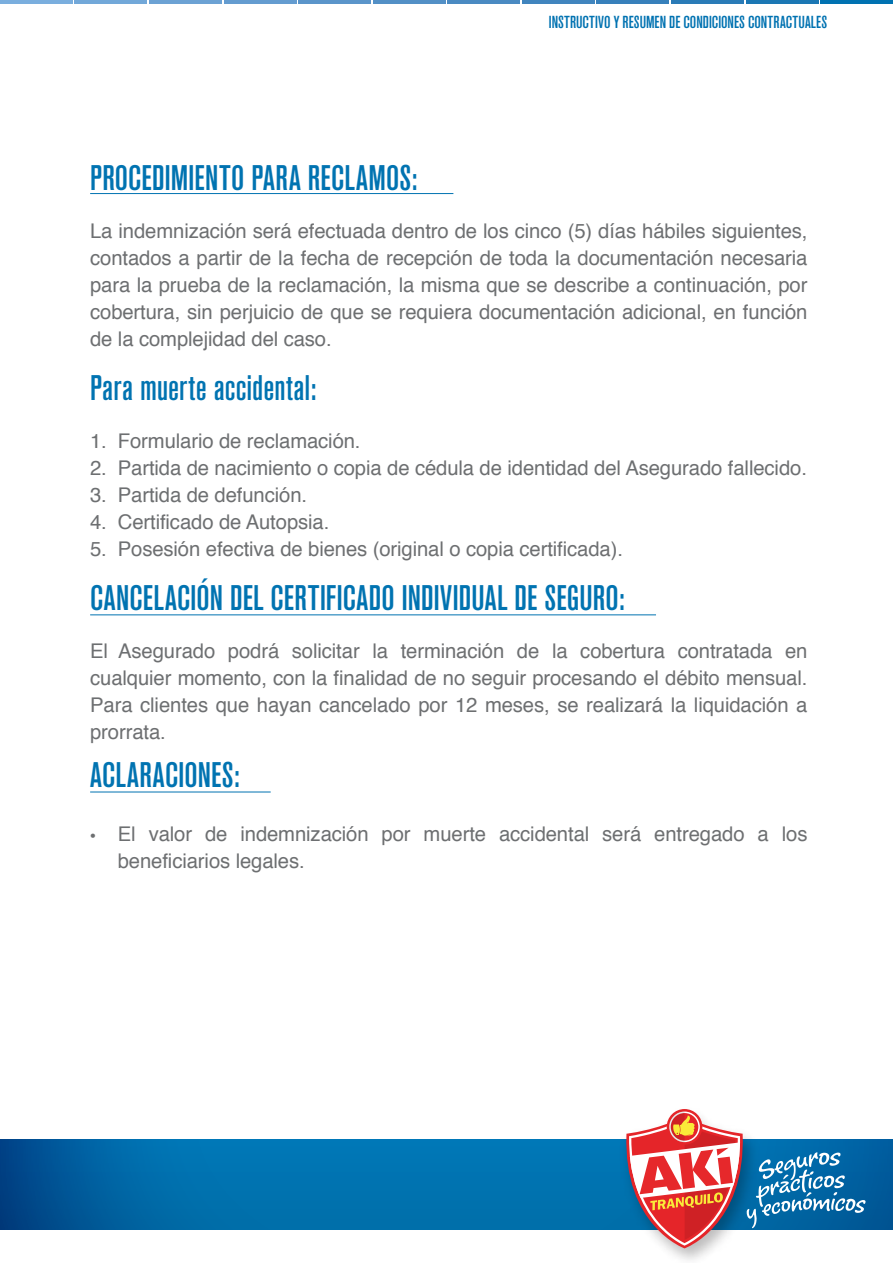
<style>
.page{position:relative;width:893px;height:1263px;background:#fff}
.page>*{position:absolute;margin:0;border:0;box-sizing:border-box;transform-origin:0 0}
.t1{font:35.25px "Akzidenz Grotesk BQ Md Cnd Alt";letter-spacing:.005em;color:#0073b1}
.t2{font:20.25px/27px "Helvetica";letter-spacing:-.005em;color:#6d6f71;text-align:justify}
.t3{font:17.25px "Akzidenz Grotesk BQ Md Cnd Alt";letter-spacing:.005em;color:#0072b1}
.s1{font-family:"Myriad Pro"}
</style>
<div class="page">
<svg style="left:0;top:1140px;width:893px;height:89px"></svg>
<img style="left:615px;top:1109px;width:98px;height:151px">
<svg style="left:667px;top:1109px;width:35px;height:36px"></svg>
<svg style="left:623px;top:1111px;width:243px;height:137px"></svg>
<hr style="left:820px;top:0;width:73px;height:4px;background:#0072b1">
<hr style="left:746px;top:0;width:72px;height:4px;background:#1b77b4">
<hr style="left:671px;top:0;width:73px;height:4px;background:#2a7bb7">
<hr style="left:596px;top:0;width:73px;height:4px;background:#3780bb">
<hr style="left:522px;top:0;width:73px;height:4px;background:#4185be">
<hr style="left:447px;top:0;width:73px;height:4px;background:#4a8ac2">
<hr style="left:373px;top:0;width:73px;height:4px;background:#5390c6">
<hr style="left:298px;top:0;width:73px;height:4px;background:#5b95ca">
<hr style="left:224px;top:0;width:72px;height:4px;background:#649cd0">
<hr style="left:149px;top:0;width:73px;height:4px;background:#6ca2d4">
<hr style="left:75px;top:0;width:72px;height:4px;background:#72a8d9">
<hr style="left:0;top:0;width:73px;height:4px;background:#7aaede">
<hr style="left:90px;top:792px;width:181px;height:1px;background:#0073b1">
<hr style="left:90px;top:193px;width:363px;height:1px;background:#0073b1">
<hr style="left:90px;top:614px;width:566px;height:1px;background:#0073b1">
<p class="t3" style="left:549px;top:13px;width:280px">INSTRUCTIVO Y RESUMEN DE CONDICIONES CONTRACTUALES</p>
<h1 class="t1" style="left:90px;top:158px;width:329px">PROCEDIMIENTO PARA RECLAMOS:</h1>
<p class="t2" style="left:90px;top:218px;width:719px">La indemnización será efectuada dentro de los cinco (5) días hábiles siguientes, contados a partir de la fecha de recepción de toda la documentación necesaria para la prueba de la reclamación, la misma que se describe a continuación, por cobertura, sin perjuicio de que se requiera documentación adicional, en función de la complejidad del caso.</p>
<h1 class="t1" style="left:90px;top:368px;width:228px">Para muerte accidental:</h1>
<p class="t2" style="left:90px;top:428px;width:272px">1. Formulario de reclamación.</p>
<p class="t2" style="left:90px;top:455px;width:718px">2. Partida de nacimiento o copia de cédula de identidad del Asegurado fallecido.</p>
<p class="t2" style="left:90px;top:482px;width:219px">3. Partida de defunción.</p>
<p class="t2" style="left:90px;top:509px;width:241px">4. Certificado de Autopsia.</p>
<p class="t2" style="left:90px;top:536px;width:534px">5. Posesión efectiva de bienes (original o copia certificada).</p>
<h1 class="t1" style="left:90px;top:578px;width:536px">CANCELACIÓN DEL CERTIFICADO INDIVIDUAL DE SEGURO:</h1>
<p class="t2" style="left:90px;top:638px;width:719px">El Asegurado podrá solicitar la terminación de la cobertura contratada en cualquier momento, con la finalidad de no seguir procesando el débito mensual.<br>Para clientes que hayan cancelado por 12 meses, se realizará la liquidación a prorrata.</p>
<h1 class="t1" style="left:90px;top:755px;width:151px">ACLARACIONES:</h1>
<p class="t2" style="left:118px;top:821px;width:691px;text-indent:-28px"><span class="s1">•</span> El valor de indemnización por muerte accidental será entregado a los beneficiarios legales.</p>
</div>
